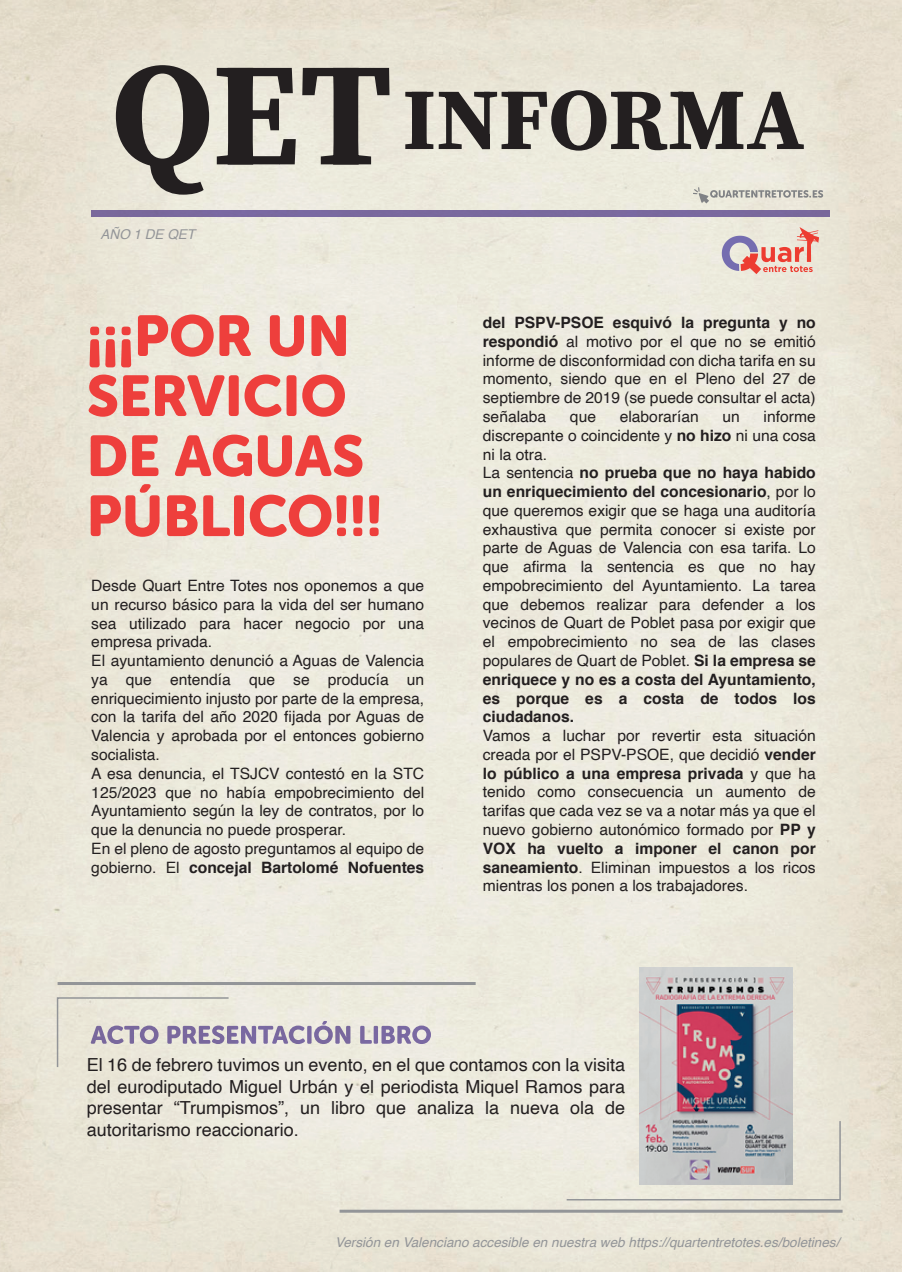
<style>
.page{position:relative;width:902px;height:1272px;background:#fff}
.page>*{position:absolute;margin:0;border:0;box-sizing:border-box;transform-origin:0 0}
.t1{font:57px/60px "Museo Sans Rounded 900";color:#ee3f3c}
.t2{font:18px/21.6px "Helvetica";color:#231f20;text-align:justify}
.t3{font:15.6px/18.8px "Helvetica";color:#231f20}
.t4{font:italic 13.5px "Helvetica";color:#939598}
.s1{font-weight:700}
</style>
<div class="page">
<img style="left:0;top:0;width:901px;height:1271px">
<svg style="left:116px;top:65px;width:93px;height:130px;background:#8e8b83"></svg>
<svg style="left:217px;top:68px;width:79px;height:96px;background:#7f7b76"></svg>
<svg style="left:302px;top:68px;width:87px;height:96px;background:#949089"></svg>
<svg style="left:405px;top:90px;width:398px;height:61px;background:#918d86"></svg>
<img style="left:230px;top:1020px;width:201px;height:24px">
<svg style="left:721px;top:227px;width:98px;height:47px;background:#dfb7b2"></svg>
<svg style="left:692px;top:187px;width:131px;height:16px;background:#d0cfc5"></svg>
<div style="left:91px;top:211px;width:738px;height:6px;background:#79689e"></div>
<hr style="left:58px;top:982px;width:417px;height:3px;background:#939598">
<hr style="left:339px;top:1209px;width:503px;height:3px;background:#939598">
<svg style="left:56px;top:996px;width:174px;height:72px;background:#ddd9d2"></svg>
<svg style="left:565px;top:1119px;width:276px;height:82px;background:#e8e5d9"></svg>
<img style="left:639px;top:967px;width:153px;height:217px">
<p class="t4" style="left:101px;top:224px;width:96px">AÑO 1 DE QET</p>
<h1 class="t1" style="left:87px;top:306px;width:297px">¡¡¡POR UN<br>SERVICIO<br>DE AGUAS<br>PÚBLICO!!!</h1>
<p class="t3" style="left:483px;top:314px;width:334px;text-align:justify"><span class="s1">del PSPV-PSOE esquivó la pregunta y no respondió</span> al motivo por el que no se emitió informe de disconformidad con dicha tarifa en su momento, siendo que en el Pleno del 27 de septiembre de 2019 (se puede consultar el acta) señalaba</p>
<p class="t3" style="left:570px;top:407px;width:28px">que</p>
<p class="t3" style="left:619px;top:407px;width:81px">elaborarían</p>
<p class="t3" style="left:722px;top:407px;width:19px">un</p>
<p class="t3" style="left:483px;top:407px;width:334px;text-indent:281px">informe discrepante o coincidente y <span class="s1">no hizo</span> ni una cosa ni la otra.<br>La sentencia <span class="s1">no prueba que no haya habido un enriquecimiento del concesionario</span>, por lo que queremos exigir que se haga una auditoría exhaustiva que permita conocer si existe por parte de Aguas de Valencia con esa tarifa. Lo que afirma la sentencia es que no hay empobrecimiento del Ayuntamiento. La tarea que debemos realizar para defender a los vecinos de Quart de Poblet pasa por exigir que el empobrecimiento no sea de las clases populares de Quart de Poblet. <span class="s1">Si la empresa se enriquece y no es a costa del Ayuntamiento, es porque es a costa de todos los ciudadanos.</span></p>
<p class="t3" style="left:483px;top:726px;width:334px;text-align:justify">Vamos a luchar por revertir esta situación creada por el PSPV-PSOE, que decidió <span class="s1">vender lo público a una empresa privada</span> y que ha tenido como consecuencia un aumento de tarifas que cada vez se va a notar más ya que el nuevo gobierno autonómico formado por <span class="s1">PP y VOX ha vuelto a imponer el canon por saneamiento</span>. Eliminan impuestos a los ricos mientras los ponen a los trabajadores.</p>
<p class="t3" style="left:91px;top:576px;width:334px">Desde Quart Entre Totes nos oponemos a que un recurso básico para la vida del ser humano sea utilizado para hacer negocio por una empresa privada.<br>El ayuntamiento denunció a Aguas de Valencia ya que entendía que se producía un enriquecimiento injusto por parte de la empresa, con la tarifa del año 2020 fijada por Aguas de Valencia y aprobada por el entonces gobierno socialista.<br>A esa denuncia, el TSJCV contestó en la STC 125/2023 que no había empobrecimiento del Ayuntamiento según la ley de contratos, por lo que la denuncia no puede prosperar.<br>En el pleno de agosto preguntamos al equipo de gobierno. El <span class="s1">concejal Bartolomé Nofuentes</span></p>
<p class="t2" style="left:87px;top:1054px;width:540px">El 16 de febrero tuvimos un evento, en el que contamos con la visita del eurodiputado Miguel Urbán y el periodista Miquel Ramos para presentar “Trumpismos”, un libro que analiza la nueva ola de autoritarismo reaccionario.</p>
<p class="t4" style="left:335px;top:1231px;width:506px">Versión en Valenciano accesible en nuestra web https://quartentretotes.es/boletines/</p>
</div>
